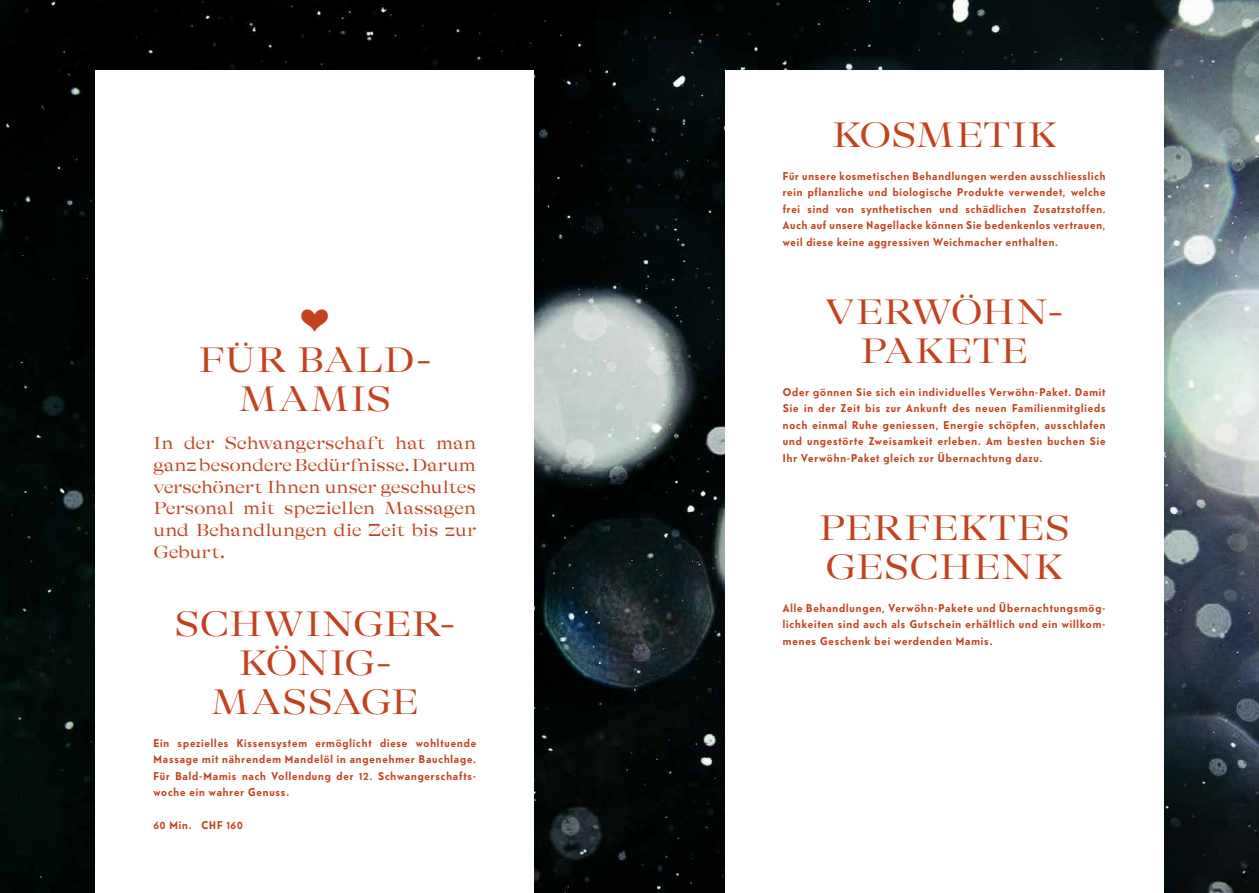
<style>
.page{position:relative;width:1259px;height:893px;background:#fff}
.page>*{position:absolute;margin:0;border:0;box-sizing:border-box;transform-origin:0 0}
.t1{font:expanded 36px/39px "GT Alpina Fine";letter-spacing:.025em;color:#c3411c;text-align:center}
.t2{font:expanded 36px/39px "GT Alpina Fine";letter-spacing:.025em;color:#c3411c;text-align:center;scale:.91 1}
.t3{font:expanded 17.7px/21.8px "GT Alpina Fine";letter-spacing:-.005em;color:#c3411c;text-align:justify}
.t4{font:700 11.25px/16.5px "Telefon";letter-spacing:.08em;color:#c3411c;text-align:justify}
</style>
<div class="page">
<img style="left:0;top:0;width:1259px;height:893px">
<div style="left:95px;top:70px;width:439px;height:823px;background:#fff"></div>
<div style="left:725px;top:70px;width:438px;height:823px;background:#fff"></div>
<h1 class="t2" style="left:199px;top:302px;width:257px">❤<br>FÜR BALD-<br>MAMIS</h1>
<h2 class="t3" style="left:153px;top:433px;width:324px">In der Schwangerschaft hat man ganz besondere Bedürfnisse. Darum verschönert Ihnen unser geschultes Personal mit speziellen Massagen und Behandlungen die Zeit bis zur Geburt.</h2>
<h1 class="t1" style="left:175px;top:604px;width:281px">SCHWINGER-<br>KÖNIG-<br>MASSAGE</h1>
<p class="t4" style="left:153px;top:734px;width:324px">Ein spezielles Kissensystem ermöglicht diese wohltuende Massage mit nährendem Mandelöl in angenehmer Bauchlage.<br>Für Bald-Mamis nach Vollendung der 12. Schwangerschafts&shy;woche ein wahrer Genuss.</p>
<p class="t4" style="left:153px;top:817px;width:91px">60 Min. CHF 160</p>
<h1 class="t1" style="left:832px;top:115px;width:226px">KOSMETIK</h1>
<p class="t4" style="left:783px;top:167px;width:324px">Für unsere kosmetischen Behandlungen werden ausschliesslich rein pflanzliche und biologische Produkte verwendet, welche frei sind von synthetischen und schädlichen Zusatzstoffen.<br>Auch auf unsere Nagellacke können Sie bedenkenlos vertrauen, weil diese keine aggressiven Weichmacher enthalten.</p>
<h1 class="t1" style="left:826px;top:292px;width:238px">VERWÖHN-<br>PAKETE</h1>
<p class="t4" style="left:783px;top:383px;width:324px">Oder gönnen Sie sich ein individuelles Verwöhn-Paket. Damit Sie in der Zeit bis zur Ankunft des neuen Familienmitglieds noch einmal Ruhe geniessen, Energie schöpfen, ausschlafen und ungestörte Zweisamkeit erleben. Am besten buchen Sie Ihr Verwöhn-Paket gleich zur Übernachtung dazu.</p>
<h1 class="t1" style="left:819px;top:508px;width:252px;text-align:left">PERFEKTES<br>GESCHENK</h1>
<p class="t4" style="left:783px;top:599px;width:324px">Alle Behandlungen, Verwöhn-Pakete und Übernachtungsmög&shy;lichkeiten sind auch als Gutschein erhältlich und ein willkom&shy;menes Geschenk bei werdenden Mamis.</p>
</div>
